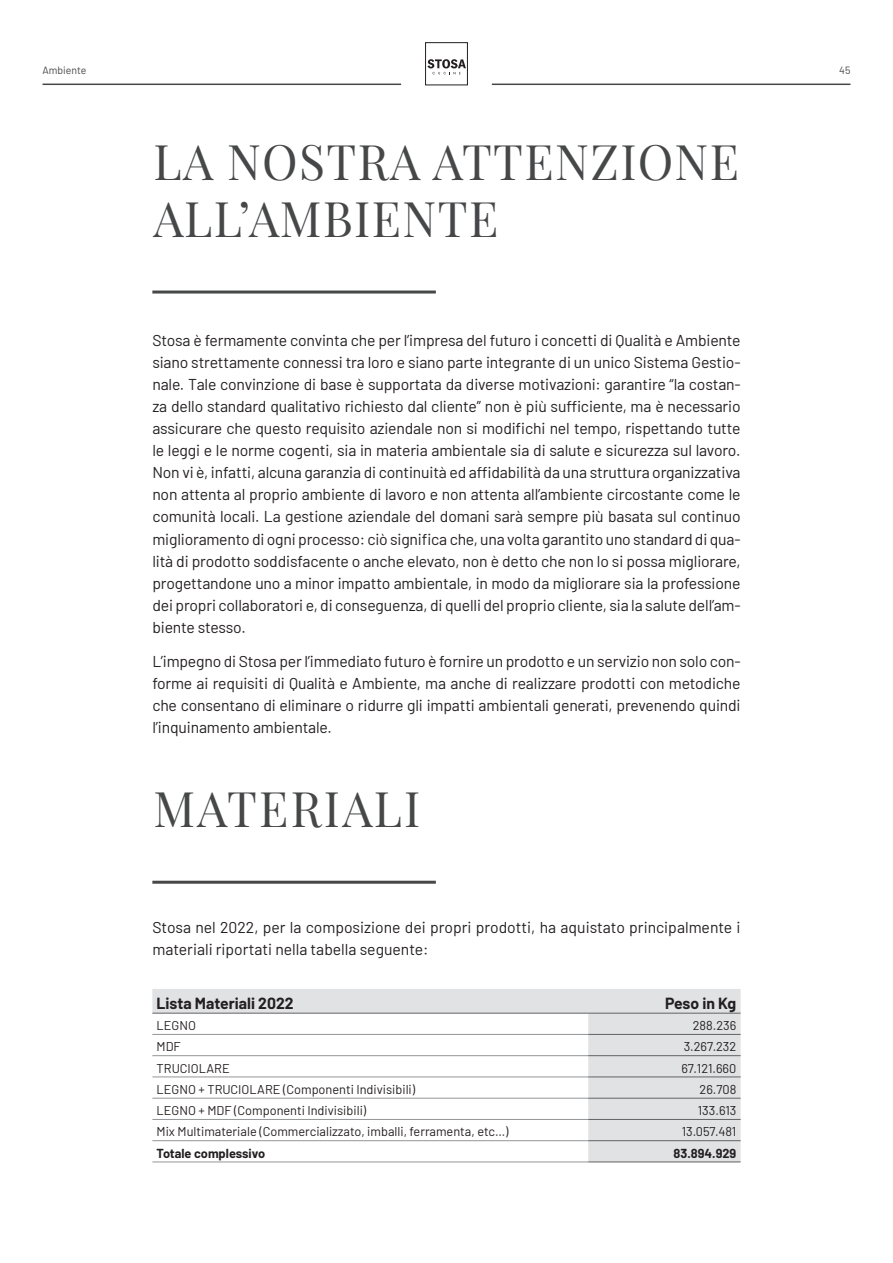
<style>
.page{position:relative;width:893px;height:1263px;background:#fff}
.page>*{position:absolute;margin:0;border:0;box-sizing:border-box;transform-origin:0 0}
.t1{font:48px/57px "Playfair Display";letter-spacing:.03em;color:#464748}
.t2{font:15.75px/22px "Barlow";letter-spacing:-.005em;color:#231f20;text-align:justify}
.t3{font:700 15.75px "Barlow";color:#231f20}
.t4{font:12.75px "Barlow";color:#231f20}
.t5{font:700 12.75px "Barlow";color:#231f20}
.t6{font:10.5px "Barlow";color:#464748}
</style>
<div class="page">
<hr style="left:43px;top:84px;width:358px;height:1px;background:#464748">
<hr style="left:492px;top:84px;width:358px;height:1px;background:#464748">
<svg style="left:427px;top:59px;width:39px;height:15px"></svg>
<div style="left:425px;top:42px;width:43px;height:43px;border:1px solid #231f20"></div>
<hr style="left:152px;top:290px;width:284px;height:3px;background:#464748">
<hr style="left:152px;top:881px;width:284px;height:3px;background:#464748">
<svg style="left:152px;top:989px;width:589px;height:172px"></svg>
<hr style="left:152px;top:1034px;width:436px;height:1px;background:#939598">
<hr style="left:152px;top:1055px;width:436px;height:1px;background:#939598">
<hr style="left:152px;top:1076px;width:436px;height:1px;background:#939598">
<hr style="left:152px;top:1098px;width:436px;height:1px;background:#939598">
<hr style="left:152px;top:1119px;width:436px;height:1px;background:#939598">
<hr style="left:152px;top:1140px;width:436px;height:1px;background:#939598">
<hr style="left:152px;top:1161px;width:436px;height:1px;background:#939598">
<hr style="left:588px;top:1034px;width:153px;height:1px;background:#636366">
<hr style="left:588px;top:1055px;width:153px;height:1px;background:#636366">
<hr style="left:588px;top:1076px;width:153px;height:1px;background:#636366">
<hr style="left:588px;top:1098px;width:153px;height:1px;background:#636366">
<hr style="left:588px;top:1119px;width:153px;height:1px;background:#636366">
<hr style="left:588px;top:1140px;width:153px;height:1px;background:#636366">
<hr style="left:588px;top:1161px;width:153px;height:1px;background:#636366">
<hr style="left:152px;top:1013px;width:436px;height:1px;background:#636366">
<hr style="left:588px;top:1013px;width:153px;height:1px;background:#636366">
<p class="t6" style="left:43px;top:63px;width:45px">Ambiente</p>
<p class="t6" style="left:839px;top:63px;width:13px">45</p>
<h1 class="t1" style="left:153px;top:129px;width:587px">LA NOSTRA ATTENZIONE<br>ALL’AMBIENTE</h1>
<p class="t2" style="left:152px;top:328px;width:590px">Stosa è fermamente convinta che per l’impresa del futuro i concetti di Qualità e Ambiente siano strettamente connessi tra loro e siano parte integrante di un unico Sistema Gestio&shy;nale. Tale convinzione di base è supportata da diverse motivazioni: garantire “la costan&shy;za dello standard qualitativo richiesto dal cliente” non è più sufficiente, ma è necessario assicurare che questo requisito aziendale non si modifichi nel tempo, rispettando tutte le leggi e le norme cogenti, sia in materia ambientale sia di salute e sicurezza sul lavoro.<br>Non vi è, infatti, alcuna garanzia di continuità ed affidabilità da una struttura organizzativa non attenta al proprio ambiente di lavoro e non attenta all’ambiente circostante come le comunità locali. La gestione aziendale del domani sarà sempre più basata sul continuo miglioramento di ogni processo: ciò significa che, una volta garantito uno standard di qua&shy;lità di prodotto soddisfacente o anche elevato, non è detto che non lo si possa migliorare, progettandone uno a minor impatto ambientale, in modo da migliorare sia la professione dei propri collaboratori e, di conseguenza, di quelli del proprio cliente, sia la salute dell’am&shy;biente stesso.</p>
<p class="t2" style="left:152px;top:649px;width:590px">L’impegno di Stosa per l’immediato futuro è fornire un prodotto e un servizio non solo con&shy;forme ai requisiti di Qualità e Ambiente, ma anche di realizzare prodotti con metodiche che consentano di eliminare o ridurre gli impatti ambientali generati, prevenendo quindi l’inquinamento ambientale.</p>
<h1 class="t1" style="left:153px;top:776px;width:269px">MATERIALI</h1>
<p class="t2" style="left:152px;top:915px;width:590px">Stosa nel 2022, per la composizione dei propri prodotti, ha aquistato principalmente i materiali riportati nella tabella seguente:</p>
<p class="t3" style="left:157px;top:991px;width:139px">Lista Materiali 2022</p>
<p class="t3" style="left:665px;top:991px;width:73px">Peso in Kg</p>
<p class="t4" style="left:157px;top:1016px;width:41px">LEGNO</p>
<p class="t4" style="left:693px;top:1016px;width:45px">288.236</p>
<p class="t4" style="left:157px;top:1037px;width:26px">MDF</p>
<p class="t4" style="left:684px;top:1037px;width:54px">3.267.232</p>
<p class="t4" style="left:157px;top:1059px;width:75px">TRUCIOLARE</p>
<p class="t4" style="left:681px;top:1059px;width:57px">67.121.660</p>
<p class="t4" style="left:157px;top:1080px;width:260px">LEGNO + TRUCIOLARE (Componenti Indivisibili)</p>
<p class="t4" style="left:699px;top:1080px;width:38px">26.708</p>
<p class="t4" style="left:157px;top:1101px;width:211px">LEGNO + MDF (Componenti Indivisibili)</p>
<p class="t4" style="left:698px;top:1101px;width:40px">133.613</p>
<p class="t4" style="left:157px;top:1122px;width:353px">Mix Multimateriale (Commercializzato, imballi, ferramenta, etc…)</p>
<p class="t4" style="left:682px;top:1122px;width:56px">13.057.481</p>
<p class="t5" style="left:157px;top:1144px;width:110px">Totale complessivo</p>
<p class="t5" style="left:674px;top:1144px;width:64px">83.894.929</p>
</div>
